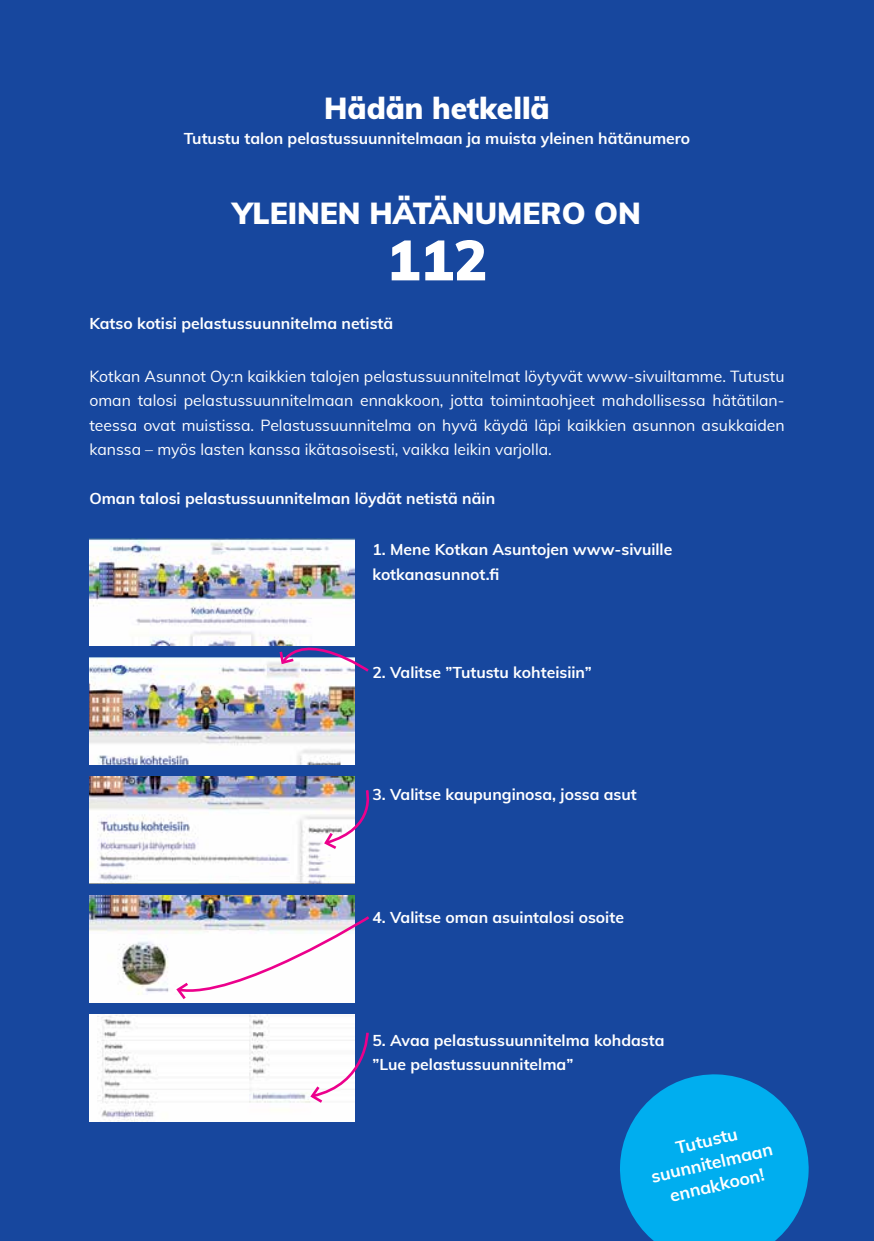
<style>
.page{position:relative;width:874px;height:1241px;background:#fff}
.page>*{position:absolute;margin:0;border:0;box-sizing:border-box;transform-origin:0 0}
.t1{font:900 56px "Muli";color:#fff}
.t2{font:900 29.75px "Muli";color:#fff}
.t3{font:700 17.5px/22.8px "Muli";color:#fff;text-align:center}
.t4{font:700 15.75px/24.5px "Muli";color:#fff}
.t5{font:15.75px/24.5px "Muli";color:#fff;text-align:justify}
</style>
<div class="page">
<div style="left:0;top:0;width:873px;height:1240px;background:#17479e"></div>
<img style="left:89px;top:538px;width:265px;height:108px">
<img style="left:89px;top:657px;width:265px;height:107px">
<img style="left:89px;top:776px;width:265px;height:107px">
<img style="left:89px;top:895px;width:265px;height:107px">
<img style="left:89px;top:1014px;width:265px;height:107px">
<svg style="left:620px;top:1074px;width:189px;height:166px"></svg>
<svg style="left:277px;top:627px;width:92px;height:46px"></svg>
<svg style="left:322px;top:787px;width:48px;height:64px"></svg>
<svg style="left:174px;top:914px;width:196px;height:87px"></svg>
<svg style="left:308px;top:1029px;width:61px;height:76px"></svg>
<h2 class="t2" style="left:324px;top:87px;width:227px">Hädän hetkellä</h2>
<p class="t4" style="left:184px;top:125px;width:507px">Tutustu talon pelastussuunnitelmaan ja muista yleinen hätänumero</p>
<h2 class="t2" style="left:233px;top:192px;width:409px">YLEINEN HÄTÄNUMERO ON</h2>
<h1 class="t1" style="left:386px;top:219px;width:102px">112</h1>
<p class="t4" style="left:89px;top:311px;width:305px">Katso kotisi pelastussuunnitelma netistä</p>
<p class="t5" style="left:89px;top:363px;width:696px">Kotkan Asunnot Oy:n kaikkien talojen pelastussuunnitelmat löytyvät www-sivuiltamme. Tutustu oman talosi pelastussuunnitelmaan ennakkoon, jotta toimintaohjeet mahdollisessa hätätilan&shy;teessa ovat muistissa. Pelastussuunnitelma on hyvä käydä läpi kaikkien asunnon asukkaiden kanssa – myös lasten kanssa ikätasoisesti, vaikka leikin varjolla.</p>
<p class="t4" style="left:89px;top:485px;width:407px">Oman talosi pelastussuunnitelman löydät netistä näin</p>
<p class="t4" style="left:372px;top:536px;width:301px">1. Mene Kotkan Asuntojen www-sivuille kotkanasunnot.fi</p>
<p class="t4" style="left:372px;top:659px;width:221px">2. Valitse ”Tutustu kohteisiin”</p>
<p class="t4" style="left:372px;top:781px;width:266px">3. Valitse kaupunginosa, jossa asut</p>
<p class="t4" style="left:372px;top:904px;width:253px">4. Valitse oman asuintalosi osoite</p>
<p class="t4" style="left:372px;top:1026px;width:293px">5. Avaa pelastussuunnitelma kohdasta ”Lue pelastussuunnitelma”</p>
<p class="t3" style="left:643px;top:1142px;width:126px;rotate:-13deg">Tutustu suunnitelmaan ennakkoon!</p>
</div>
